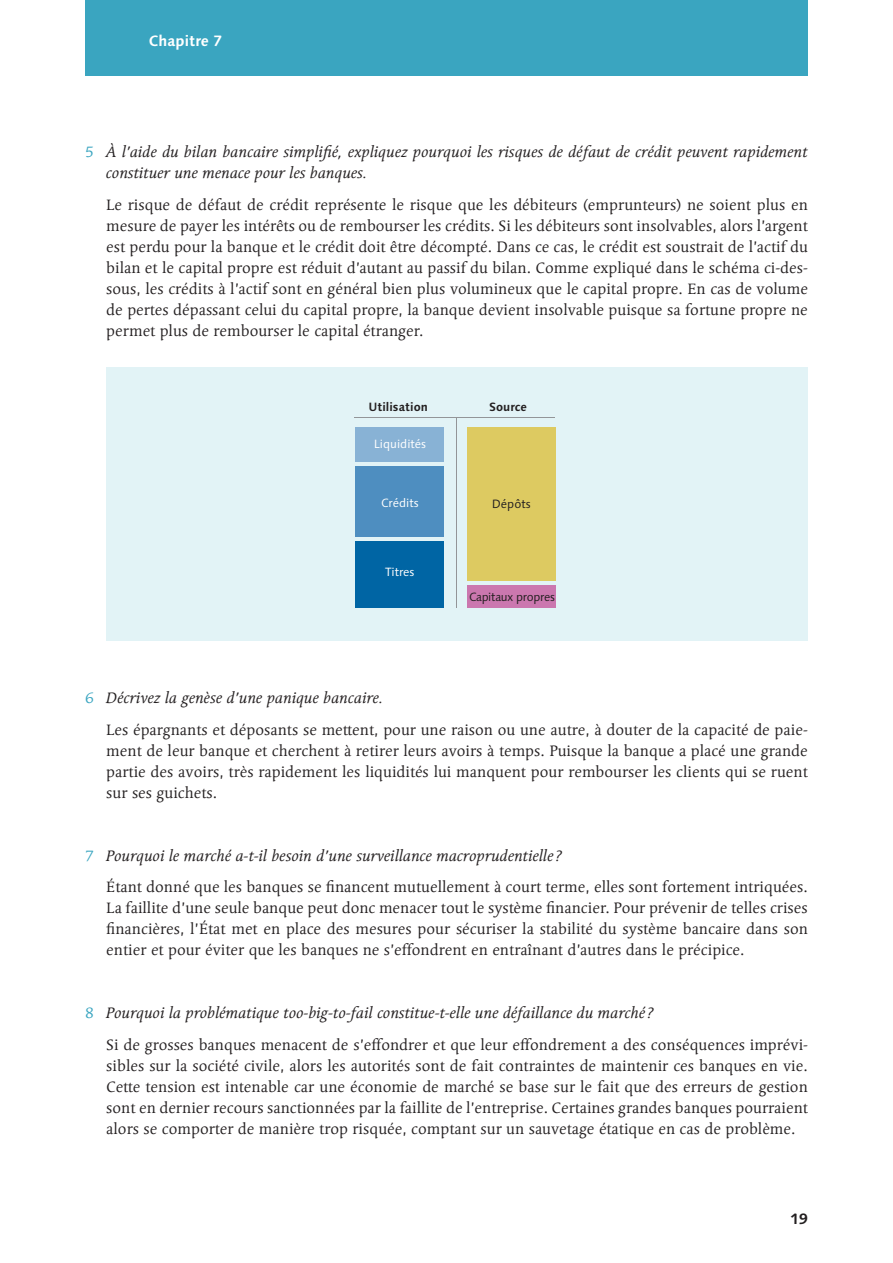
<style>
.page{position:relative;width:893px;height:1263px;background:#fff}
.page>*{position:absolute;margin:0;border:0;box-sizing:border-box;transform-origin:0 0}
.t1{font:15px/21px "Linotype Syntax Serif";color:#231f20;text-align:justify}
.t2{font:italic 15px/21px "Linotype Syntax Serif";color:#231f20}
.t3{font:700 15px "Linotype Syntax";color:#fff}
.t4{font:700 15px "Linotype Syntax";color:#231f20}
.t5{font:12px "Linotype Syntax";color:#fff}
.t6{font:12px "Linotype Syntax";letter-spacing:-.015em;color:#231f20}
.t7{font:700 12px "Linotype Syntax";color:#231f20}
.s1{font-style:normal;color:#3aa5c0}
.s2{color:#3aa5c0}
.s3{font-style:italic}
</style>
<div class="page">
<div style="left:85px;top:0;width:723px;height:76px;background:#3aa5c0"></div>
<div style="left:106px;top:367px;width:702px;height:273px;background:#e2f3f6"></div>
<hr style="left:355px;top:417px;width:200px;height:1px;background:#939598">
<hr style="left:456px;top:418px;width:1px;height:189px;background:#939598">
<div style="left:467px;top:585px;width:89px;height:22px;background:#cb77af"></div>
<div style="left:467px;top:427px;width:89px;height:153px;background:#ddca61"></div>
<div style="left:355px;top:541px;width:89px;height:67px;background:#0065a4"></div>
<div style="left:355px;top:427px;width:89px;height:34px;background:#88b2d5"></div>
<div style="left:355px;top:466px;width:89px;height:71px;background:#4e8ec0"></div>
<p class="t3" style="left:149px;top:31px;width:75px">Chapitre 7</p>
<p class="t2" style="left:106px;top:142px;width:703px;text-indent:-21px"><span class="s1">5</span> À l’aide du bilan bancaire simplifié, expliquez pourquoi les risques de défaut de crédit peuvent rapidement constituer une menace pour les banques.</p>
<p class="t1" style="left:106px;top:195px;width:703px">Le risque de défaut de crédit représente le risque que les débiteurs (emprunteurs) ne soient plus en mesure de payer les intérêts ou de rembourser les crédits. Si les débiteurs sont insolvables, alors l’argent est perdu pour la banque et le crédit doit être décompté. Dans ce cas, le crédit est soustrait de l’actif du bilan et le capital propre est réduit d’autant au passif du bilan. Comme expliqué dans le schéma ci-des&shy;sous, les crédits à l’actif sont en général bien plus volumineux que le capital propre. En cas de volume de pertes dépassant celui du capital propre, la banque devient insolvable puisque sa fortune propre ne permet plus de rembourser le capital étranger.</p>
<p class="t7" style="left:368px;top:399px;width:61px">Utilisation</p>
<p class="t7" style="left:489px;top:399px;width:39px">Source</p>
<p class="t5" style="left:374px;top:437px;width:54px">Liquidités</p>
<p class="t5" style="left:381px;top:496px;width:39px">Crédits</p>
<p class="t5" style="left:385px;top:564px;width:31px">Titres</p>
<p class="t6" style="left:492px;top:497px;width:40px">Dépôts</p>
<p class="t6" style="left:469px;top:589px;width:87px">Capitaux propres</p>
<p class="t1" style="left:106px;top:683px;width:703px;line-height:31.5px;text-indent:-21px"><span class="s2">6</span> <span class="s3">Décrivez la genèse d’une panique bancaire.<br></span>Les épargnants et déposants se mettent, pour une raison ou une autre, à douter de la capacité de paie-</p>
<p class="t1" style="left:106px;top:741px;width:703px">ment de leur banque et cherchent à retirer leurs avoirs à temps. Puisque la banque a placé une grande partie des avoirs, très rapidement les liquidités lui manquent pour rembourser les clients qui se ruent sur ses guichets.</p>
<p class="t1" style="left:106px;top:840px;width:703px;line-height:31.5px;text-indent:-21px"><span class="s2">7</span> <span class="s3">Pourquoi le marché a-t-il besoin d’une surveillance macroprudentielle ?<br></span>Étant donné que les banques se financent mutuellement à court terme, elles sont fortement intriquées.</p>
<p class="t1" style="left:106px;top:898px;width:703px">La faillite d’une seule banque peut donc menacer tout le système financier. Pour prévenir de telles crises financières, l’État met en place des mesures pour sécuriser la stabilité du système bancaire dans son entier et pour éviter que les banques ne s’effondrent en entraînant d’autres dans le précipice.</p>
<p class="t1" style="left:106px;top:998px;width:703px;line-height:31.5px;text-indent:-21px"><span class="s2">8</span> <span class="s3">Pourquoi la problématique too-big-to-fail constitue-t-elle une défaillance du marché ?<br></span>Si de grosses banques menacent de s’effondrer et que leur effondrement a des conséquences imprévi-</p>
<p class="t1" style="left:106px;top:1056px;width:703px">sibles sur la société civile, alors les autorités sont de fait contraintes de maintenir ces banques en vie.<br>Cette tension est intenable car une économie de marché se base sur le fait que des erreurs de gestion sont en dernier recours sanctionnées par la faillite de l’entreprise. Certaines grandes banques pourraient alors se comporter de manière trop risquée, comptant sur un sauvetage étatique en cas de problème.</p>
<p class="t4" style="left:790px;top:1209px;width:19px">19</p>
</div>
